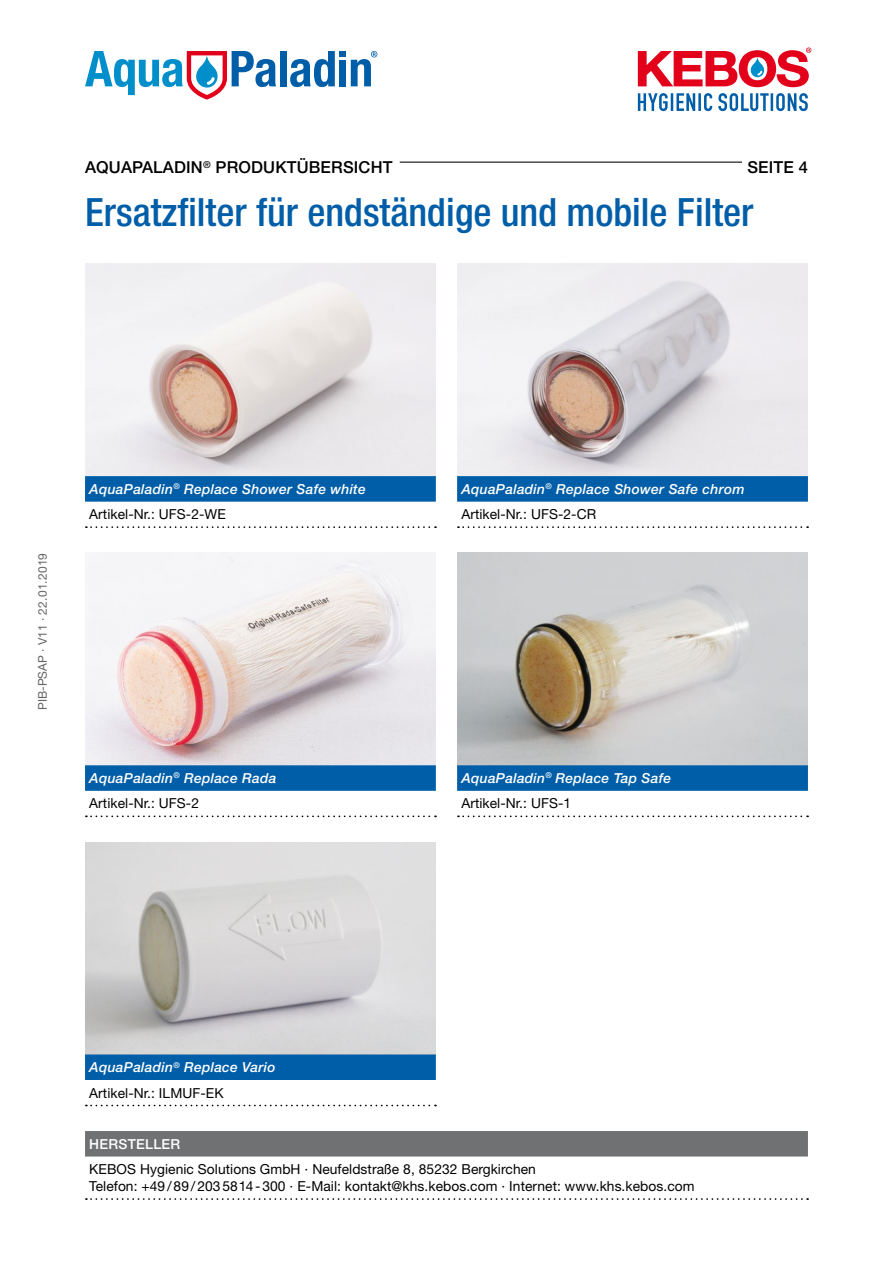
<style>
.page{position:relative;width:893px;height:1263px;background:#fff}
.page>*{position:absolute;margin:0;border:0;box-sizing:border-box;transform-origin:0 0}
.t1{font:500 condensed 39px "Helvetica Neue LT Std";color:#005ea8}
.t2{font:500 16.5px "Helvetica Neue LT Std";letter-spacing:.01em;color:#000}
.t3{font:italic 500 13.8px/25.5px "Helvetica Neue LT Std";letter-spacing:.02em;color:#fff}
.t4{font:13.8px/17px "Helvetica Neue LT Std";letter-spacing:.005em;color:#000}
.t5{font:500 13.8px "Helvetica Neue LT Std";letter-spacing:.02em;color:#fff}
.t6{font:12px "Helvetica Neue LT Std";color:#646567}
.s1{font-weight:400;font-style:normal;color:#000}
</style>
<div class="page">
<div style="left:85px;top:1131px;width:723px;height:25px;background:#707172"></div>
<svg style="left:86px;top:1198px;width:722px;height:2px"></svg>
<svg style="left:638px;top:93px;width:170px;height:18px"></svg>
<svg style="left:638px;top:47px;width:173px;height:40px"></svg>
<div style="left:280px;top:51px;width:7px;height:35px;background:#005ea8"></div>
<svg style="left:290px;top:51px;width:45px;height:36px"></svg>
<div style="left:339px;top:60px;width:7px;height:26px;background:#005ea8"></div>
<div style="left:339px;top:51px;width:7px;height:6px;background:#005ea8"></div>
<svg style="left:351px;top:51px;width:26px;height:35px"></svg>
<svg style="left:85px;top:51px;width:191px;height:49px"></svg>
<img style="left:85px;top:264px;width:351px;height:212px">
<img style="left:457px;top:264px;width:351px;height:212px">
<div style="left:85px;top:476px;width:351px;height:26px;background:#005ea8"></div>
<svg style="left:86px;top:526px;width:350px;height:2px"></svg>
<div style="left:457px;top:476px;width:351px;height:26px;background:#005ea8"></div>
<svg style="left:458px;top:526px;width:350px;height:2px"></svg>
<hr style="left:400px;top:162px;width:342px;height:1px;background:#000">
<img style="left:85px;top:553px;width:351px;height:212px">
<div style="left:85px;top:765px;width:351px;height:26px;background:#005ea8"></div>
<svg style="left:86px;top:815px;width:350px;height:2px"></svg>
<img style="left:85px;top:842px;width:351px;height:212px">
<div style="left:85px;top:1054px;width:351px;height:26px;background:#005ea8"></div>
<svg style="left:86px;top:1105px;width:350px;height:1px"></svg>
<img style="left:457px;top:553px;width:351px;height:212px">
<div style="left:457px;top:765px;width:351px;height:26px;background:#005ea8"></div>
<svg style="left:458px;top:815px;width:350px;height:2px"></svg>
<p class="t2" style="left:85px;top:158px;width:248px">AQUAPALADIN<sup>®</sup> PRODUKTÜBERS</p>
<p class="t2" style="left:354px;top:158px;width:40px">ICHT</p>
<p class="t2" style="left:747px;top:158px;width:62px">SEITE 4</p>
<h1 class="t1" style="left:85px;top:188px;width:670px">Ersatzfilter für endständige und mobile Filter</h1>
<p class="t6" style="left:35px;top:710px;width:159px;rotate:-90deg">PIB-PSAP · V11 · 22.01.2019</p>
<p class="t3" style="left:89px;top:476px;width:278px">AquaPaladin<sup>®</sup> Replace Shower Safe white<br><span class="s1">Artikel-Nr.: UFS-2-WE</span></p>
<p class="t3" style="left:461px;top:476px;width:285px">AquaPaladin<sup>®</sup> Replace Shower Safe chrom<br><span class="s1">Artikel-Nr.: UFS-2-CR</span></p>
<p class="t3" style="left:89px;top:765px;width:189px">AquaPaladin<sup>®</sup> Replace Rada<br><span class="s1">Artikel-Nr.: UFS-2</span></p>
<p class="t3" style="left:461px;top:765px;width:211px">AquaPaladin<sup>®</sup> Replace Tap Safe<br><span class="s1">Artikel-Nr.: UFS-1</span></p>
<p class="t3" style="left:89px;top:1054px;width:188px">AquaPaladin<sup>®</sup> Replace Vario<br><span class="s1">Artikel-Nr.: ILMUF-EK</span></p>
<p class="t5" style="left:89px;top:1135px;width:92px">HERSTELLER</p>
<p class="t4" style="left:89px;top:1160px;width:607px">KEBOS Hygienic Solutions GmbH · Neufeldstraße 8, 85232 Bergkirchen<br>Telefon: +49/89/2035814-300 · E-Mail: kontakt@khs.kebos.com · Internet: www.khs.kebos.com</p>
</div>
